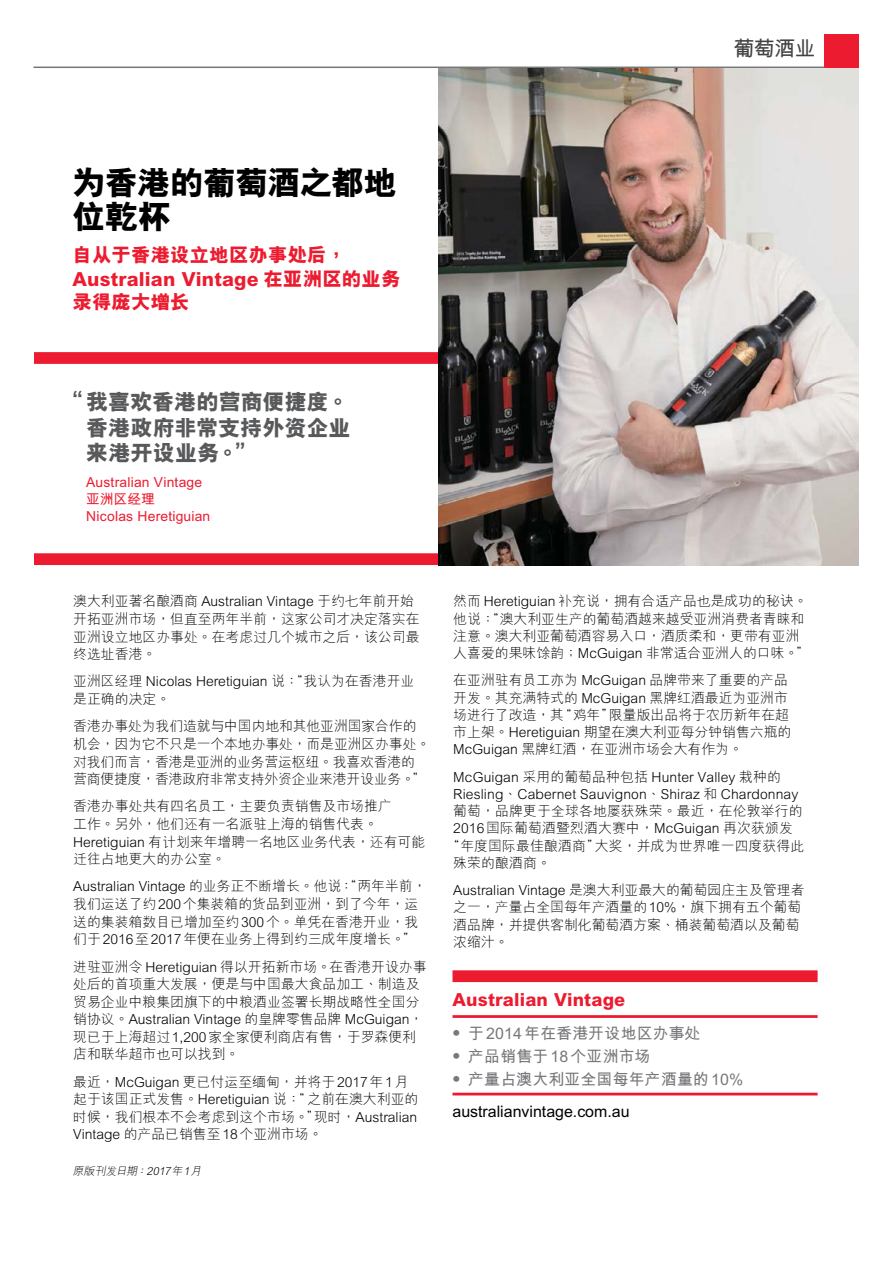
<style>
.page{position:relative;width:893px;height:1263px;background:#fff}
.page>*{position:absolute;margin:0;border:0;box-sizing:border-box;transform-origin:0 0}
.t1{font:800 33.15px/34.7px "M Hei HKS";letter-spacing:-.025em;color:#000}
.t2{font:800 22.05px/25.7px "M Hei HKS";color:#58595b;text-align:justify}
.t3{font:700 21px "M Hei HKS";color:#414042}
.t4{font:800 19.35px/23.5px "M Hei HKS";letter-spacing:.01em;color:#ed1b2f}
.t5{font:800 18px "M Hei HKS";letter-spacing:.01em;color:#ed1b2f}
.t6{font:700 15.9px/22.6px "M Hei HKS";letter-spacing:.01em;color:#77787b}
.t7{font:700 15.9px "M Hei HKS";color:#000}
.t8{font:300 13.8px/17.5px "M Hei HKS";color:#000}
.t9{font:700 13.8px/16.6px "M Hei HKS";letter-spacing:.015em;color:#ed1b2f}
.t10{font:italic 300 11.1px "M Hei HKS";color:#000}
</style>
<div class="page">
<div style="left:824px;top:34px;width:34px;height:34px;background:#ed1b2f"></div>
<hr style="left:33px;top:67px;width:791px;height:1px;background:#757779">
<div style="left:34px;top:553px;width:433px;height:12px;background:#ed1b2f"></div>
<div style="left:34px;top:352px;width:433px;height:12px;background:#ed1b2f"></div>
<div style="left:452px;top:970px;width:366px;height:12px;background:#ed1b2f"></div>
<hr style="left:452px;top:1015px;width:366px;height:3px;background:#ed1b2f">
<hr style="left:452px;top:1093px;width:366px;height:2px;background:#ed1b2f">
<img style="left:438px;top:68px;width:420px;height:497px">
<h3 class="t3" style="left:733px;top:33px;width:84px">葡萄酒業</h3>
<h1 class="t1" style="left:72px;top:165px;width:326px">為香港的葡萄酒之都地位乾杯</h1>
<h3 class="t4" style="left:72px;top:243px;width:329px">自從於香港設立地區辦事處後，<br>Australian Vintage 在亞洲區的業務錄得龐大增長</h3>
<h2 class="t2" style="left:86px;top:390px;width:266px;text-indent:-25px">“我喜歡香港的營商便捷度。香港政府非常支持外資企業來港開設業務。”</h2>
<p class="t9" style="left:86px;top:473px;width:126px">Australian Vintage亞洲區經理<br>Nicolas Heretiguian</p>
<p class="t8" style="left:73px;top:592px;width:348px">澳大利亞著名釀酒商 Australian Vintage 於約七年前開始開拓亞洲市場，但直至兩年半前，這家公司才決定落實在亞洲設立地區辦事處。在考慮過幾個城市之後，該公司最終選址香港。</p>
<p class="t8" style="left:73px;top:672px;width:343px">亞洲區經理 Nicolas Heretiguian 說：“我認為在香港開業是正確的決定。</p>
<p class="t8" style="left:73px;top:717px;width:358px">香港辦事處為我們造就與中國內地和其他亞洲國家合作的機會，因為它不只是一個本地辦事處，而是亞洲區辦事處。對我們而言，香港是亞洲的業務營運樞紐。我喜歡香港的營商便捷度，香港政府非常支持外資企業來港開設業務。”</p>
<p class="t8" style="left:73px;top:797px;width:353px">香港辦事處共有四名員工，主要負責銷售及市場推廣<br>工作。另外，他們還有一名派駐上海的銷售代表。<br>Heretiguian 有計劃來年增聘一名地區業務代表，還有可能遷往佔地更大的辦公室。</p>
<p class="t8" style="left:73px;top:877px;width:355px">Australian Vintage 的業務正不斷增長。他說：“兩年半前，我們運送了約200個集裝箱的貨品到亞洲，到了今年，運送的集裝箱數目已增加至約300個。單憑在香港開業，我們於2016至2017年便在業務上得到約三成年度增長。”</p>
<p class="t8" style="left:73px;top:957px;width:355px">進駐亞洲令 Heretiguian 得以開拓新市場。在香港開設辦事處後的首項重大發展，便是與中國最大食品加工、製造及貿易企業中粮集團旗下的中糧酒業簽署長期戰略性全國分銷協議。Australian Vintage 的皇牌零售品牌 McGuigan，現已於上海超過1,200家全家便利商店有售，於羅森便利店和聯華超市也可以找到。</p>
<p class="t8" style="left:73px;top:1072px;width:347px">最近，McGuigan 更已付運至緬甸，並將於2017年1月起於該國正式發售。Heretiguian 說：“之前在澳大利亞的時候，我們根本不會考慮到這個市場。”現時，Australian Vintage 的產品已銷售至18個亞洲市場。</p>
<p class="t10" style="left:73px;top:1163px;width:133px">原版刊發日期：2017年1月</p>
<p class="t8" style="left:453px;top:592px;width:358px">然而 Heretiguian 補充說，擁有合適產品也是成功的秘訣。他說：“澳大利亞生產的葡萄酒越來越受亞洲消費者青睞和注意。澳大利亞葡萄酒容易入口，酒質柔和，更帶有亞洲人喜愛的果味餘韻；McGuigan 非常適合亞洲人的口味。”</p>
<p class="t8" style="left:453px;top:671px;width:340px">在亞洲駐有員工亦為 McGuigan 品牌帶來了重要的產品開發。其充滿特式的 McGuigan 黑牌紅酒最近為亞洲市場進行了改造，其“雞年”限量版出品將於農曆新年在超市上架。Heretiguian 期望在澳大利亞每分鐘銷售六瓶的<br>McGuigan 黑牌紅酒，在亞洲市場會大有作為。</p>
<p class="t8" style="left:453px;top:767px;width:329px">McGuigan 採用的葡萄品種包括 Hunter Valley 栽種的</p>
<p class="t8" style="left:453px;top:784px;width:346px">Riesling、Cabernet Sauvignon、Shiraz 和 Chardonnay</p>
<p class="t8" style="left:453px;top:802px;width:351px">葡萄，品牌更於全球各地屢獲殊榮。最近，在倫敦舉行的</p>
<p class="t8" style="left:453px;top:819px;width:341px">2016國際葡萄酒暨烈酒大賽中，McGuigan 再次獲頒發</p>
<p class="t8" style="left:446px;top:836px;width:360px">“年度國際最佳釀酒商”大獎，並成為世界唯一四度獲得此</p>
<p class="t8" style="left:453px;top:854px;width:99px">殊榮的釀酒商。</p>
<p class="t8" style="left:453px;top:881px;width:353px">Australian Vintage 是澳大利亞最大的葡萄園莊主及管理者之一，產量佔全國每年產酒量的10%，旗下擁有五個葡萄酒品牌，並提供客製化葡萄酒方案、桶裝葡萄酒以及葡萄濃縮汁。</p>
<h3 class="t5" style="left:452px;top:987px;width:174px">Australian Vintage</h3>
<p class="t6" style="left:448px;top:1021px;width:296px">‧ 於2014年在香港開設地區辦事處<br>‧ 產品銷售於18個亞洲市場<br>‧ 產量佔澳大利亞全國每年產酒量的10%</p>
<p class="t7" style="left:452px;top:1099px;width:179px">australianvintage.com.au</p>
</div>
